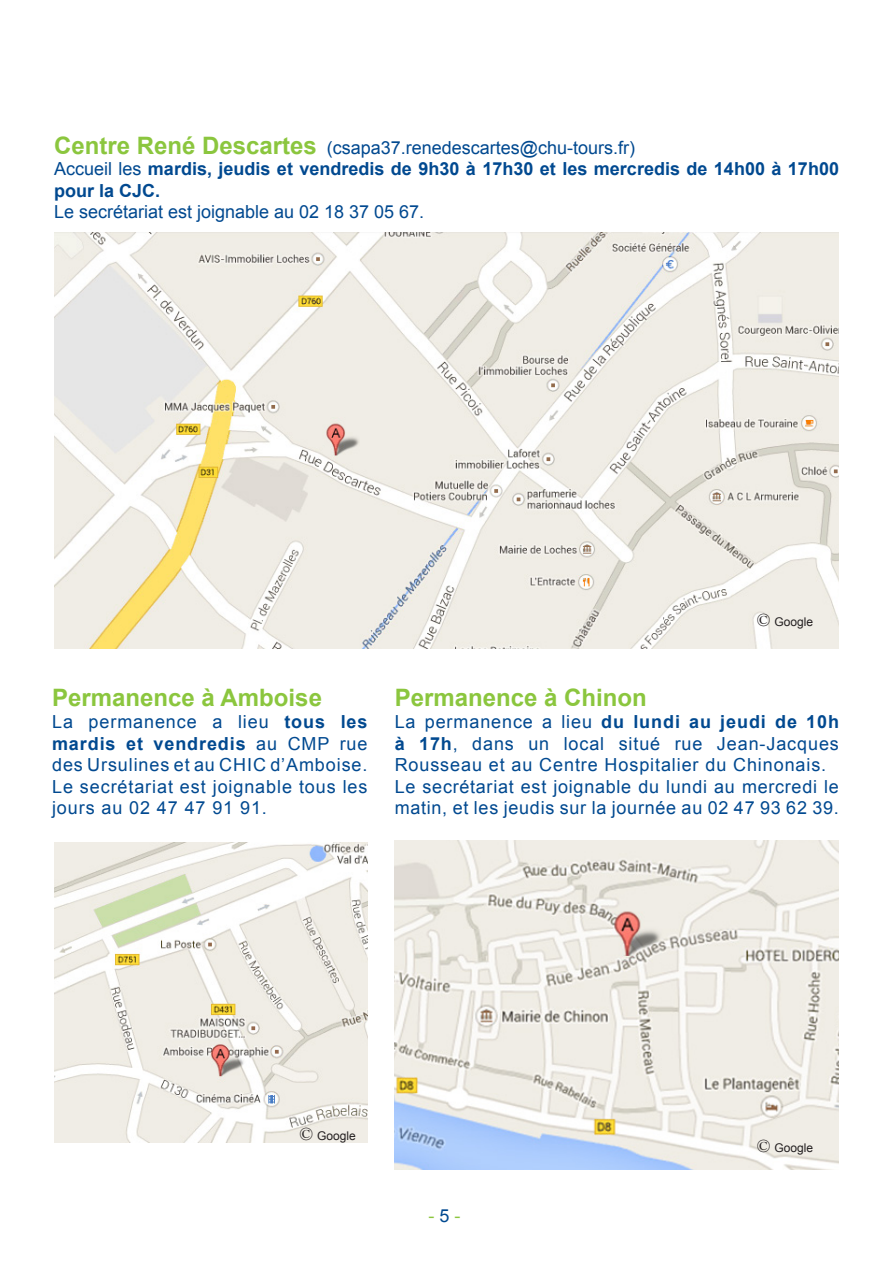
<style>
.page{position:relative;width:893px;height:1263px;background:#fff}
.page>*{position:absolute;margin:0;border:0;box-sizing:border-box;transform-origin:0 0}
.Body_Text_Indent{font:700 24px "Arial";color:#8bc63e}
.Body_Text_Indent-2{font:18px/21.6px "Arial";letter-spacing:.04em;color:#014990;text-align:justify}
.Body_Text_Indent-3{font:18px "Arial";color:#014990}
.Body_Text_Indent-4{font:700 18px/21.6px "Arial";color:#014990}
.t1{font:18px "Arial";color:#8bc63e}
.t2{font:12px "Arial";color:#231f20}
.s1{font-weight:700;font-size:24px;color:#8bc63e}
.s2{font-weight:400}
.s3{font-weight:700}
.s4{font-family:"Times New Roman";font-size:18px}
.s5{color:#014990}
</style>
<div class="page">
<img style="left:54px;top:233px;width:785px;height:416px">
<img style="left:54px;top:843px;width:314px;height:299px">
<img style="left:395px;top:840px;width:444px;height:329px">
<p class="Body_Text_Indent-3" style="left:54px;top:135px;width:583px"><span class="s1">Centre René Descartes</span> (csapa37.renedescartes@chu-tours.fr)</p>
<p class="Body_Text_Indent-4" style="left:54px;top:159px;width:786px"><span class="s2">Accueil les</span> mardis, jeudis et vendredis de 9h30 à 17h30 et les mercredis de 14h00 à 17h00 pour la CJC.</p>
<p class="Body_Text_Indent-3" style="left:54px;top:200px;width:372px">Le secrétariat est joignable au 02 18 37 05 67.</p>
<p class="Body_Text_Indent" style="left:52px;top:682px;width:271px">Permanence à Amboise</p>
<p class="Body_Text_Indent-2" style="left:52px;top:711px;width:317px">La permanence a lieu <span class="s3">tous les mardis et vendredis</span> au CMP rue des Ursulines et au CHIC d’Amboise.</p>
<p class="Body_Text_Indent-2" style="left:52px;top:776px;width:317px">Le secrétariat est joignable tous les jours au 02 47 47 91 91.</p>
<p class="t2" style="left:757px;top:614px;width:58px"><span class="s4">©</span> Google</p>
<p class="Body_Text_Indent" style="left:395px;top:682px;width:254px">Permanence à Chinon</p>
<p class="Body_Text_Indent-2" style="left:395px;top:711px;width:446px">La permanence a lieu <span class="s3">du lundi au jeudi de 10h à 17h</span>, dans un local situé rue Jean-Jacques Rousseau et au Centre Hospitalier du Chinonais.</p>
<p class="Body_Text_Indent-2" style="left:395px;top:776px;width:446px">Le secrétariat est joignable du lundi au mercredi le matin, et les jeudis sur la journée au 02 47 93 62 39.</p>
<p class="t2" style="left:299px;top:1127px;width:58px"><span class="s4">©</span> Google</p>
<p class="t1" style="left:428px;top:1204px;width:34px">-<span class="s5">5</span>-</p>
<p class="t2" style="left:757px;top:1140px;width:58px"><span class="s4">©</span> Google</p>
</div>
